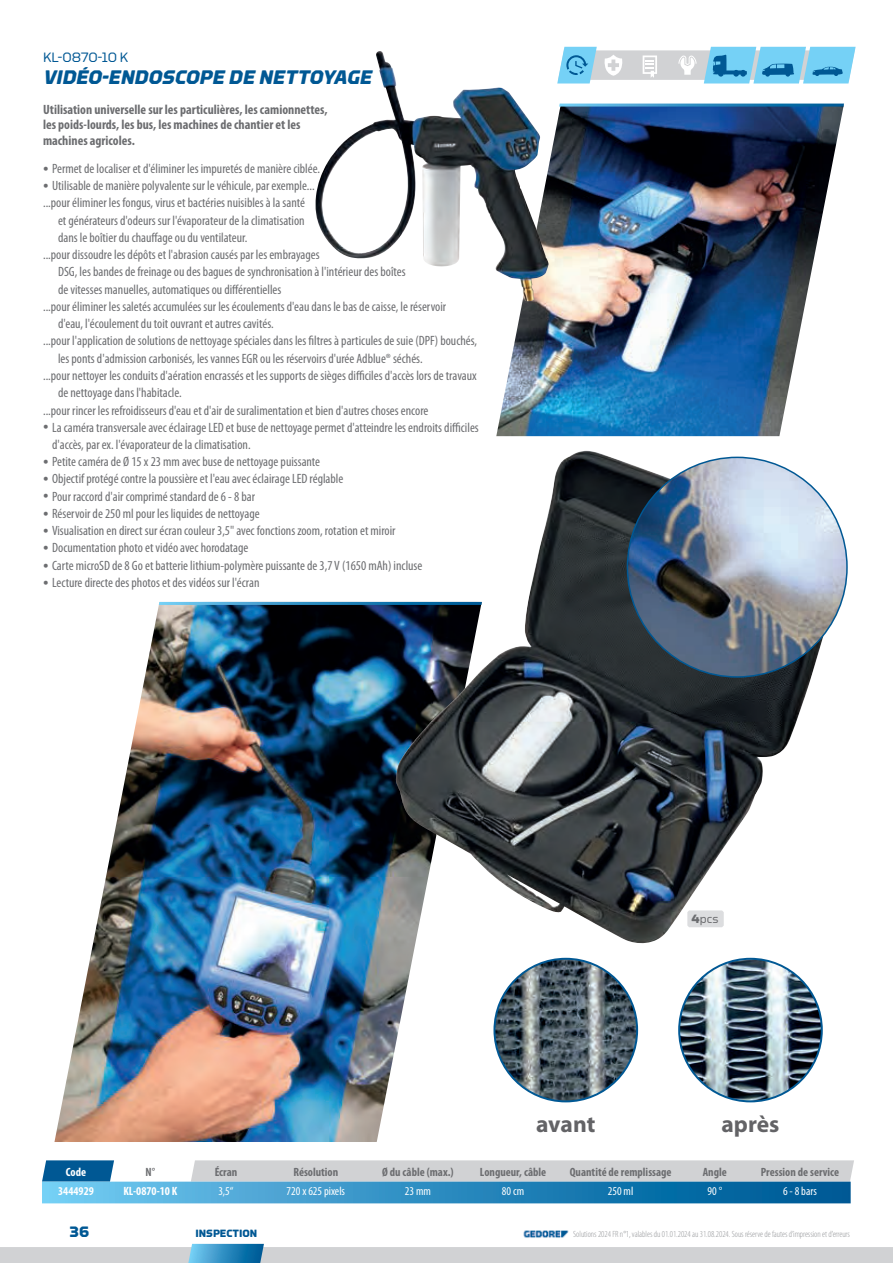
<style>
.page{position:relative;width:893px;height:1263px;background:#fff}
.page>*{position:absolute;margin:0;border:0;box-sizing:border-box;transform-origin:0 0}
.t1{font:700 23.55px "Myriad Pro";letter-spacing:-.005em;color:#636366}
.t2{font:italic 700 19.5px "GEDORE Type";color:#005894}
.t3{font:700 15px "GEDORE Type";color:#005894}
.t4{font:condensed 13.5px/17.2px "Myriad Pro";color:#6c6d70}
.t5{font:700 condensed 13.5px/15.8px "Myriad Pro";color:#6c6d70}
.t6{font:13.5px "GEDORE Type";letter-spacing:-.015em;color:#005894}
.t7{font:700 condensed 12px "Myriad Pro";color:#6c6d70}
.t8{font:condensed 12px "Myriad Pro";color:#fff}
.t9{font:700 condensed 12px "Myriad Pro";color:#fff}
.t10{font:12px "GEDORE Type";color:#6c6d70}
.t11{font:700 10.5px "GEDORE Type";color:#005894}
.t12{font:300 condensed 9px "Myriad Pro";color:#939598}
.s1{font-family:"GEDORE Type";font-stretch:normal;font-size:15px}
.s2{font-weight:700}
</style>
<div class="page">
<img style="left:523px;top:1230px;width:46px;height:8px">
<svg style="left:42px;top:1160px;width:812px;height:43px;background:#7baeca"></svg>
<img style="left:496px;top:107px;width:348px;height:329px">
<svg style="left:557px;top:47px;width:299px;height:36px;background:#9acee5"></svg>
<img style="left:494px;top:959px;width:143px;height:142px;border-radius:71px">
<img style="left:679px;top:959px;width:143px;height:142px;border-radius:71px">
<svg style="left:0;top:1244px;width:893px;height:19px;background:#cad3d8"></svg>
<img style="left:54px;top:604px;width:361px;height:538px">
<hr style="left:159px;top:602px;width:323px;height:3px;background:#fff">
<img style="left:315px;top:51px;width:234px;height:251px">
<img style="left:395px;top:451px;width:445px;height:496px">
<img style="left:627px;top:457px;width:220px;height:220px;border-radius:110px">
<svg style="left:687px;top:910px;width:37px;height:17px"></svg>
<p class="t6" style="left:43px;top:50px;width:87px">KL-0870-10 K</p>
<h2 class="t2" style="left:43px;top:67px;width:334px">VIDÉO-ENDOSCOPE DE NETTOYAGE</h2>
<p class="t5" style="left:43px;top:101px;width:286px">Utilisation universelle sur les particulières, les camionnettes, les poids-lourds, les bus, les machines de chantier et les machines agricoles.</p>
<p class="t4" style="left:43px;top:160px;width:279px"><span class="s1">•</span> Permet de localiser et d'éliminer les impuretés de manière ciblée.</p>
<p class="t4" style="left:43px;top:177px;width:273px"><span class="s1">•</span> Utilisable de manière polyvalente sur le véhicule, par exemple...</p>
<p class="t4" style="left:43px;top:194px;width:263px">...pour éliminer les fongus, virus et bactéries nuisibles à la santé</p>
<p class="t4" style="left:58px;top:211px;width:248px">et générateurs d'odeurs sur l'évaporateur de la climatisation</p>
<p class="t4" style="left:58px;top:229px;width:191px">dans le boîtier du chauffage ou du ventilateur.</p>
<p class="t4" style="left:43px;top:246px;width:278px">...pour dissoudre les dépôts et l'abrasion causés par les embrayages</p>
<p class="t4" style="left:58px;top:263px;width:349px">DSG, les bandes de freinage ou des bagues de synchronisation à l'intérieur des boîtes</p>
<p class="t4" style="left:58px;top:280px;width:225px">de vitesses manuelles, automatiques ou différentielles</p>
<p class="t4" style="left:43px;top:298px;width:405px">...pour éliminer les saletés accumulées sur les écoulements d'eau dans le bas de caisse, le réservoir</p>
<p class="t4" style="left:58px;top:315px;width:217px">d'eau, l'écoulement du toit ouvrant et autres cavités.</p>
<p class="t4" style="left:43px;top:332px;width:436px">...pour l'application de solutions de nettoyage spéciales dans les filtres à particules de suie (DPF) bouchés,</p>
<p class="t4" style="left:58px;top:349px;width:366px">les ponts d'admission carbonisés, les vannes EGR ou les réservoirs d'urée Adblue® séchés.</p>
<p class="t4" style="left:43px;top:367px;width:435px">...pour nettoyer les conduits d'aération encrassés et les supports de sièges difficiles d'accès lors de travaux</p>
<p class="t4" style="left:58px;top:384px;width:125px">de nettoyage dans l'habitacle.</p>
<p class="t4" style="left:43px;top:401px;width:387px">...pour rincer les refroidisseurs d'eau et d'air de suralimentation et bien d'autres choses encore</p>
<p class="t4" style="left:52px;top:418px;width:428px;text-indent:-9px"><span class="s1">•</span> La caméra transversale avec éclairage LED et buse de nettoyage permet d'atteindre les endroits difficiles d'accès, par ex. l'évaporateur de la climatisation.</p>
<p class="t4" style="left:43px;top:453px;width:279px"><span class="s1">•</span> Petite caméra de Ø 15 x 23 mm avec buse de nettoyage puissante</p>
<p class="t4" style="left:43px;top:470px;width:302px"><span class="s1">•</span> Objectif protégé contre la poussière et l'eau avec éclairage LED réglable</p>
<p class="t4" style="left:43px;top:487px;width:214px"><span class="s1">•</span> Pour raccord d'air comprimé standard de 6 - 8 bar</p>
<p class="t4" style="left:43px;top:505px;width:218px"><span class="s1">•</span> Réservoir de 250 ml pour les liquides de nettoyage</p>
<p class="t4" style="left:43px;top:522px;width:354px"><span class="s1">•</span> Visualisation en direct sur écran couleur 3,5" avec fonctions zoom, rotation et miroir</p>
<p class="t4" style="left:43px;top:539px;width:207px"><span class="s1">•</span> Documentation photo et vidéo avec horodatage</p>
<p class="t4" style="left:43px;top:556px;width:381px"><span class="s1">•</span> Carte microSD de 8 Go et batterie lithium-polymère puissante de 3,7 V (1650 mAh) incluse</p>
<p class="t4" style="left:43px;top:574px;width:218px"><span class="s1">•</span> Lecture directe des photos et des vidéos sur l'écran</p>
<p class="t10" style="left:692px;top:912px;width:28px"><span class="s2">4</span>pcs</p>
<h1 class="t1" style="left:536px;top:1108px;width:61px">avant</h1>
<h1 class="t1" style="left:721px;top:1108px;width:60px">après</h1>
<p class="t9" style="left:66px;top:1164px;width:22px">Code</p>
<p class="t7" style="left:146px;top:1164px;width:11px">N°</p>
<p class="t7" style="left:215px;top:1164px;width:24px">Écran</p>
<p class="t7" style="left:293px;top:1164px;width:46px">Résolution</p>
<p class="t7" style="left:382px;top:1164px;width:73px">Ø du câble (max.)</p>
<p class="t7" style="left:480px;top:1164px;width:68px">Longueur, câble</p>
<p class="t7" style="left:570px;top:1164px;width:103px">Quantité de remplissage</p>
<p class="t7" style="left:703px;top:1164px;width:26px">Angle</p>
<p class="t7" style="left:761px;top:1164px;width:80px">Pression de service</p>
<p class="t9" style="left:58px;top:1183px;width:37px">3444929</p>
<p class="t9" style="left:123px;top:1183px;width:55px">KL-0870-10 K</p>
<p class="t8" style="left:218px;top:1184px;width:17px">3,5“</p>
<p class="t8" style="left:287px;top:1184px;width:60px">720 x 625 pixels</p>
<p class="t8" style="left:405px;top:1184px;width:28px">23 mm</p>
<p class="t8" style="left:502px;top:1184px;width:24px">80 cm</p>
<p class="t8" style="left:608px;top:1184px;width:27px">250 ml</p>
<p class="t8" style="left:708px;top:1184px;width:16px">90 °</p>
<p class="t8" style="left:783px;top:1184px;width:35px">6 - 8 bars</p>
<p class="t3" style="left:70px;top:1223px;width:21px">36</p>
<p class="t12" style="left:573px;top:1228px;width:278px">Solutions 2024 FR n°1, valables du 01.01.2024 au 31.08.2024. Sous réserve de fautes d’impression et d’erreurs</p>
<p class="t11" style="left:195px;top:1227px;width:63px">INSPECTION</p>
</div>
